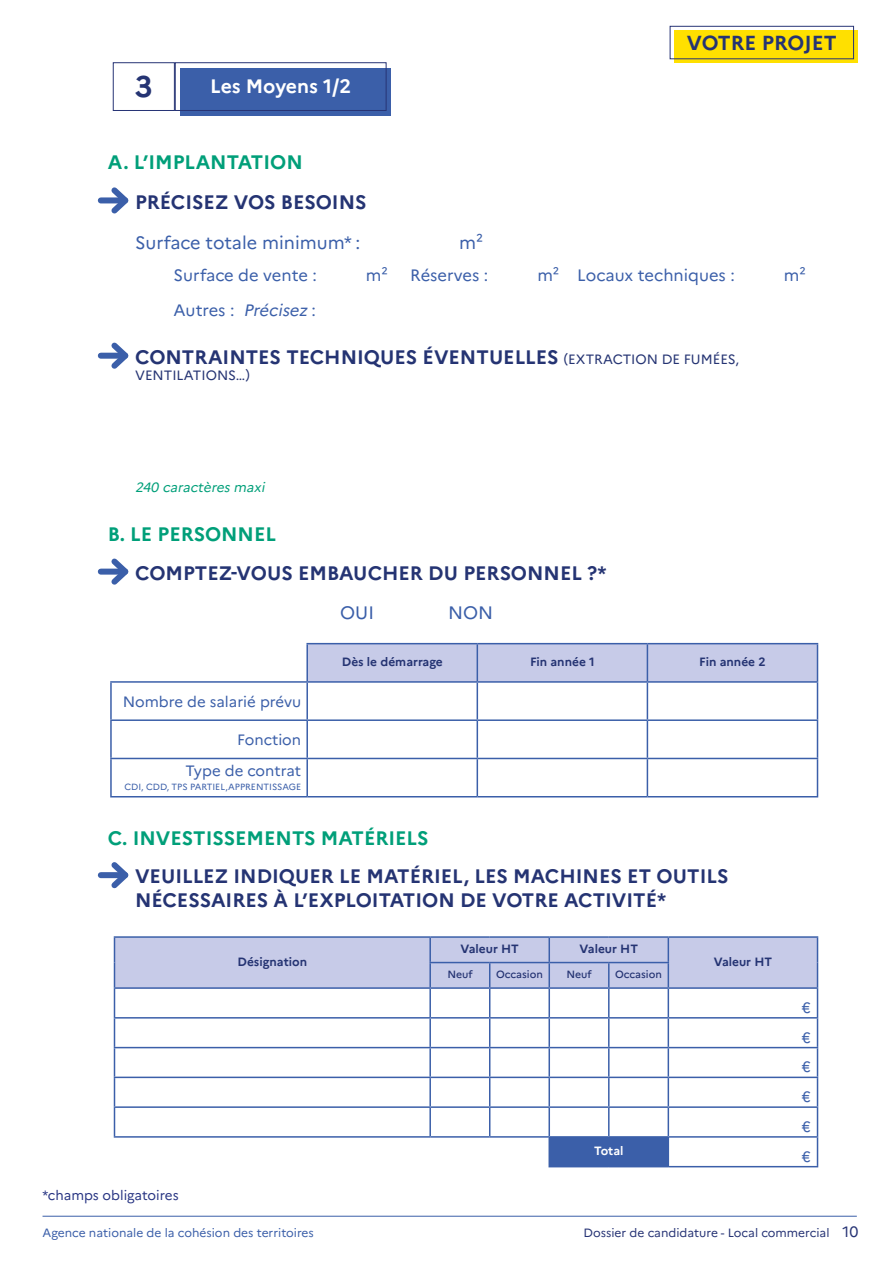
<style>
.page{position:relative;width:893px;height:1263px;background:#fff}
.page>*{position:absolute;margin:0;border:0;box-sizing:border-box;transform-origin:0 0}
.t1{font:700 29.85px "Marianne";color:#253473}
.t2{font:700 20.25px "Marianne";color:#253473}
.t3{font:700 19.5px/23.4px "Marianne";color:#253473}
.t4{font:700 19.5px "Marianne";color:#009f79}
.t5{font:700 19.5px "Marianne";letter-spacing:-.005em;color:#fff}
.t6{font:18px "Marianne";color:#3b5fa9}
.t7{font:16.5px "Marianne";color:#3b5fa9}
.t8{font:15px/29.7px "Marianne";color:#3b5fa9;text-align:right}
.t9{font:13.5px "Marianne";color:#283583}
.t10{font:italic 13.5px "Marianne";color:#009f79}
.t11{font:13.5px "Marianne";color:#253473}
.t12{font:700 12px "Marianne";color:#253473}
.t13{font:12px "Marianne";color:#3b5fa9}
.t14{font:12px "Marianne";color:#273475}
.t15{font:700 12px "Marianne";letter-spacing:-.005em;color:#fff}
.t16{font:500 10.5px "Marianne";color:#253473}
.t17{font:9px "Marianne";color:#3b5fa9}
.s1{font-style:italic}
.s2{font-weight:400;font-size:13.5px}
.s3{font-size:15px}
</style>
<div class="page">
<hr style="left:43px;top:1216px;width:814px;height:1px;background:#3b5fa9">
<div style="left:180px;top:68px;width:211px;height:48px;background:#3b5fa9"></div>
<div style="left:175px;top:62px;width:212px;height:49px;border:1px solid #273475"></div>
<div style="left:113px;top:62px;width:62px;height:49px;border:1px solid #273475"></div>
<div style="left:674px;top:30px;width:184px;height:32px;background:#ffe000"></div>
<div style="left:670px;top:26px;width:184px;height:33px;border:1px solid #273475"></div>
<div style="left:101px;top:197px;width:24px;height:6px;background:#3b5fa9"></div>
<svg style="left:106px;top:187px;width:23px;height:27px"></svg>
<div style="left:101px;top:353px;width:24px;height:6px;background:#3b5fa9"></div>
<svg style="left:106px;top:342px;width:23px;height:27px"></svg>
<div style="left:101px;top:569px;width:24px;height:6px;background:#3b5fa9"></div>
<svg style="left:106px;top:558px;width:23px;height:27px"></svg>
<div style="left:308px;top:644px;width:509px;height:37px;background:#c7cbe8"></div>
<hr style="left:477px;top:643px;width:170px;height:1px;background:#3b5fa9">
<hr style="left:647px;top:643px;width:171px;height:1px;background:#3b5fa9">
<hr style="left:647px;top:644px;width:1px;height:37px;background:#3b5fa9">
<hr style="left:817px;top:644px;width:1px;height:37px;background:#3b5fa9">
<hr style="left:477px;top:681px;width:170px;height:2px;background:#3b5fa9">
<hr style="left:647px;top:681px;width:171px;height:2px;background:#3b5fa9">
<hr style="left:647px;top:683px;width:1px;height:36px;background:#3b5fa9">
<hr style="left:817px;top:683px;width:1px;height:36px;background:#3b5fa9">
<hr style="left:477px;top:719px;width:170px;height:2px;background:#3b5fa9">
<hr style="left:647px;top:719px;width:171px;height:2px;background:#3b5fa9">
<hr style="left:647px;top:721px;width:1px;height:37px;background:#3b5fa9">
<hr style="left:817px;top:721px;width:1px;height:37px;background:#3b5fa9">
<hr style="left:477px;top:758px;width:170px;height:1px;background:#3b5fa9">
<hr style="left:647px;top:758px;width:171px;height:1px;background:#3b5fa9">
<hr style="left:647px;top:759px;width:1px;height:37px;background:#3b5fa9">
<hr style="left:817px;top:759px;width:1px;height:37px;background:#3b5fa9">
<hr style="left:477px;top:796px;width:170px;height:1px;background:#3b5fa9">
<hr style="left:647px;top:796px;width:171px;height:1px;background:#3b5fa9">
<hr style="left:110px;top:681px;width:197px;height:2px;background:#3b5fa9">
<hr style="left:110px;top:683px;width:2px;height:36px;background:#3b5fa9">
<hr style="left:110px;top:719px;width:197px;height:2px;background:#3b5fa9">
<hr style="left:110px;top:721px;width:2px;height:37px;background:#3b5fa9">
<hr style="left:110px;top:758px;width:197px;height:1px;background:#3b5fa9">
<hr style="left:110px;top:759px;width:2px;height:37px;background:#3b5fa9">
<hr style="left:110px;top:796px;width:197px;height:1px;background:#3b5fa9">
<hr style="left:306px;top:643px;width:171px;height:1px;background:#3b5fa9">
<hr style="left:306px;top:644px;width:2px;height:37px;background:#3b5fa9">
<hr style="left:477px;top:644px;width:1px;height:37px;background:#3b5fa9">
<hr style="left:307px;top:681px;width:170px;height:2px;background:#3b5fa9">
<hr style="left:306px;top:683px;width:2px;height:36px;background:#3b5fa9">
<hr style="left:477px;top:683px;width:1px;height:36px;background:#3b5fa9">
<hr style="left:307px;top:719px;width:170px;height:2px;background:#3b5fa9">
<hr style="left:306px;top:721px;width:2px;height:37px;background:#3b5fa9">
<hr style="left:477px;top:721px;width:1px;height:37px;background:#3b5fa9">
<hr style="left:307px;top:758px;width:170px;height:1px;background:#3b5fa9">
<hr style="left:306px;top:759px;width:2px;height:37px;background:#3b5fa9">
<hr style="left:477px;top:759px;width:1px;height:37px;background:#3b5fa9">
<hr style="left:307px;top:796px;width:170px;height:1px;background:#3b5fa9">
<div style="left:101px;top:872px;width:24px;height:6px;background:#3b5fa9"></div>
<svg style="left:106px;top:862px;width:23px;height:27px"></svg>
<hr style="left:114px;top:936px;width:316px;height:2px;background:#3b5fa9">
<hr style="left:430px;top:936px;width:60px;height:2px;background:#3b5fa9">
<hr style="left:490px;top:936px;width:59px;height:2px;background:#3b5fa9">
<hr style="left:549px;top:936px;width:60px;height:2px;background:#3b5fa9">
<hr style="left:609px;top:936px;width:59px;height:2px;background:#3b5fa9">
<hr style="left:668px;top:936px;width:150px;height:2px;background:#3b5fa9">
<svg style="left:114px;top:937px;width:704px;height:229px"></svg>
<hr style="left:548px;top:1166px;width:61px;height:1px;background:#3b5fa9">
<hr style="left:609px;top:1166px;width:59px;height:1px;background:#3b5fa9">
<hr style="left:668px;top:1166px;width:150px;height:1px;background:#3b5fa9">
<h1 class="t1" style="left:135px;top:68px;width:19px">3</h1>
<p class="t5" style="left:210px;top:74px;width:143px">Les Moyens 1/2</p>
<p class="t4" style="left:108px;top:150px;width:196px">A. L’IMPLANTATION</p>
<p class="t3" style="left:135px;top:190px;width:233px">PRÉCISEZ VOS BESOINS</p>
<p class="t2" style="left:687px;top:30px;width:151px">VOTRE PROJET</p>
<p class="t6" style="left:135px;top:231px;width:227px">Surface totale minimum* :</p>
<p class="t6" style="left:459px;top:231px;width:26px">m²</p>
<p class="t7" style="left:174px;top:265px;width:145px">Surface de vente :</p>
<p class="t7" style="left:366px;top:265px;width:24px">m²</p>
<p class="t7" style="left:410px;top:265px;width:80px">Réserves :</p>
<p class="t7" style="left:537px;top:265px;width:199px">m² Locaux techniques :</p>
<p class="t7" style="left:784px;top:265px;width:24px">m²</p>
<p class="t7" style="left:174px;top:300px;width:144px">A u t r e s : <span class="s1">Précisez</span> :</p>
<p class="t3" style="left:135px;top:345px;width:606px">CONTRAINTES TECHNIQUES ÉVENTUELLES <span class="s2">(EXTRACTION DE FUMÉES,</span></p>
<p class="t11" style="left:135px;top:367px;width:116px">VENTILATIONS…)</p>
<p class="t10" style="left:135px;top:479px;width:134px">240 caractères maxi</p>
<p class="t4" style="left:108px;top:522px;width:170px">B. LE PERSONNEL</p>
<p class="t3" style="left:135px;top:561px;width:473px">COMPTEZ-VOUS EMBAUCHER DU PERSONNEL ?*</p>
<p class="t6" style="left:340px;top:601px;width:35px">OUI</p>
<p class="t6" style="left:448px;top:601px;width:47px">NON</p>
<p class="t12" style="left:342px;top:655px;width:102px">Dès le démarrage</p>
<p class="t12" style="left:530px;top:655px;width:66px">Fin année 1</p>
<p class="t12" style="left:699px;top:655px;width:68px">Fin année 2</p>
<p class="t8" style="left:123px;top:686px;width:180px">Nombre de salarié prévu</p>
<p class="t8" style="left:185px;top:724px;width:117px;line-height:31.5px">Fonction<br>Type de contrat</p>
<p class="t17" style="left:124px;top:781px;width:178px">CDI, CDD, TPS PARTIEL,APPRENTISSAGE</p>
<p class="t4" style="left:108px;top:826px;width:322px">C. INVESTISSEMENTS MATÉRIELS</p>
<p class="t3" style="left:135px;top:865px;width:595px">VEUILLEZ INDIQUER LE MATÉRIEL, LES MACHINES ET OUTILS<br>NÉCESSAIRES À L’EXPLOITATION DE VOTRE ACTIVITÉ*</p>
<p class="t12" style="left:238px;top:954px;width:71px">Désignation</p>
<p class="t9" style="left:43px;top:1187px;width:138px">*champs obligatoires</p>
<p class="t12" style="left:461px;top:942px;width:60px">Valeur HT</p>
<p class="t12" style="left:580px;top:942px;width:60px">Valeur HT</p>
<p class="t16" style="left:447px;top:968px;width:27px">Neuf</p>
<p class="t16" style="left:496px;top:968px;width:48px">Occasion</p>
<p class="t16" style="left:566px;top:968px;width:27px">Neuf</p>
<p class="t16" style="left:615px;top:968px;width:48px">Occasion</p>
<p class="t15" style="left:594px;top:1144px;width:31px">Total</p>
<p class="t12" style="left:714px;top:954px;width:60px">Valeur HT</p>
<p class="t8" style="left:802px;top:993px;width:10px;text-align:justify">€ € € € € €</p>
<p class="t13" style="left:43px;top:1225px;width:273px">Agence nationale de la cohésion des territoires</p>
<p class="t14" style="left:584px;top:1225px;width:276px">Dossier de candidature - Local commercial <span class="s3">10</span></p>
</div>
